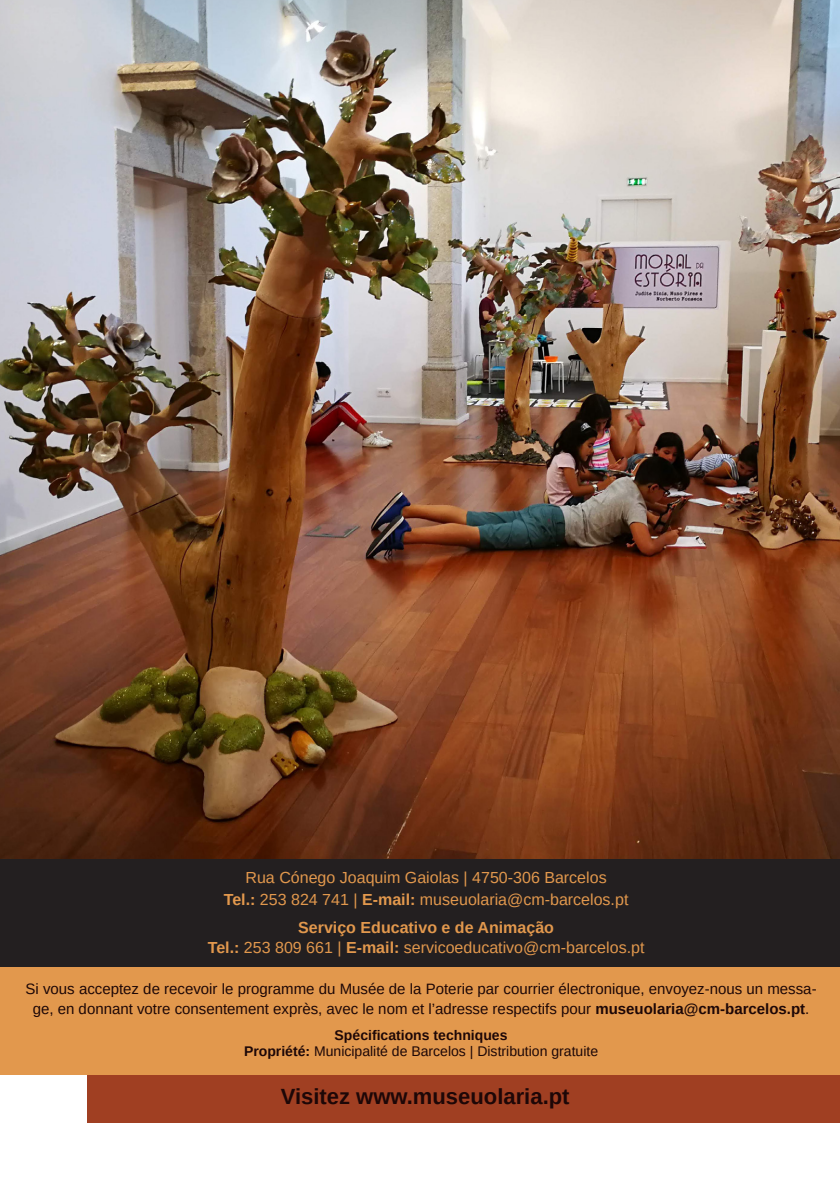
<style>
.page{position:relative;width:840px;height:1191px;background:#fff}
.page>*{position:absolute;margin:0;border:0;box-sizing:border-box;transform-origin:0 0}
.t1{font:700 22px "Liberation Sans";color:#1d0707}
.t2{font:16px "Liberation Sans";color:#e2984d}
.t3{font:700 16px "Liberation Sans";color:#e2984d}
.t4{font:15px/20px "Liberation Sans";color:#1d0707;text-align:center}
.t5{font:14px "Liberation Sans";color:#1d0707}
.t6{font:700 14px "Liberation Sans";color:#1d0707}
.s1{font-weight:700}
</style>
<div class="page">
<img style="left:0;top:0;width:839px;height:859px">
<div style="left:88px;top:883px;width:751px;height:239px;background:#a03f22"></div>
<div style="left:0;top:966px;width:839px;height:108px;background:#e2984d"></div>
<div style="left:0;top:859px;width:839px;height:107px;background:#231f20"></div>
<p class="t2" style="left:245px;top:867px;width:362px">Rua Cónego Joaquim Gaiolas | 4750-306 Barcelos</p>
<p class="t2" style="left:224px;top:889px;width:406px"><span class="s1">Tel.:</span> 253 824 741 | <span class="s1">E-mail:</span> museuolaria@cm-barcelos.pt</p>
<p class="t3" style="left:298px;top:916px;width:257px">Serviço Educativo e de Animação</p>
<p class="t2" style="left:208px;top:937px;width:438px"><span class="s1">Tel.:</span> 253 809 661 | <span class="s1">E-mail:</span> servicoeducativo@cm-barcelos.pt</p>
<p class="t4" style="left:25px;top:979px;width:792px">Si vous acceptez de recevoir le programme du Musée de la Poterie par courrier électronique, envoyez-nous un messa&shy;ge, en donnant votre consentement exprès, avec le nom et l’adresse respectifs pour <span class="s1">museuolaria@cm-barcelos.pt</span>.</p>
<p class="t6" style="left:334px;top:1026px;width:174px">Spécifications techniques</p>
<p class="t5" style="left:244px;top:1042px;width:355px"><span class="s1">Propriété:</span> Municipalité de Barcelos | Distribution gratuite</p>
<p class="t1" style="left:280px;top:1081px;width:290px">Visitez www.museuolaria.pt</p>
</div>
